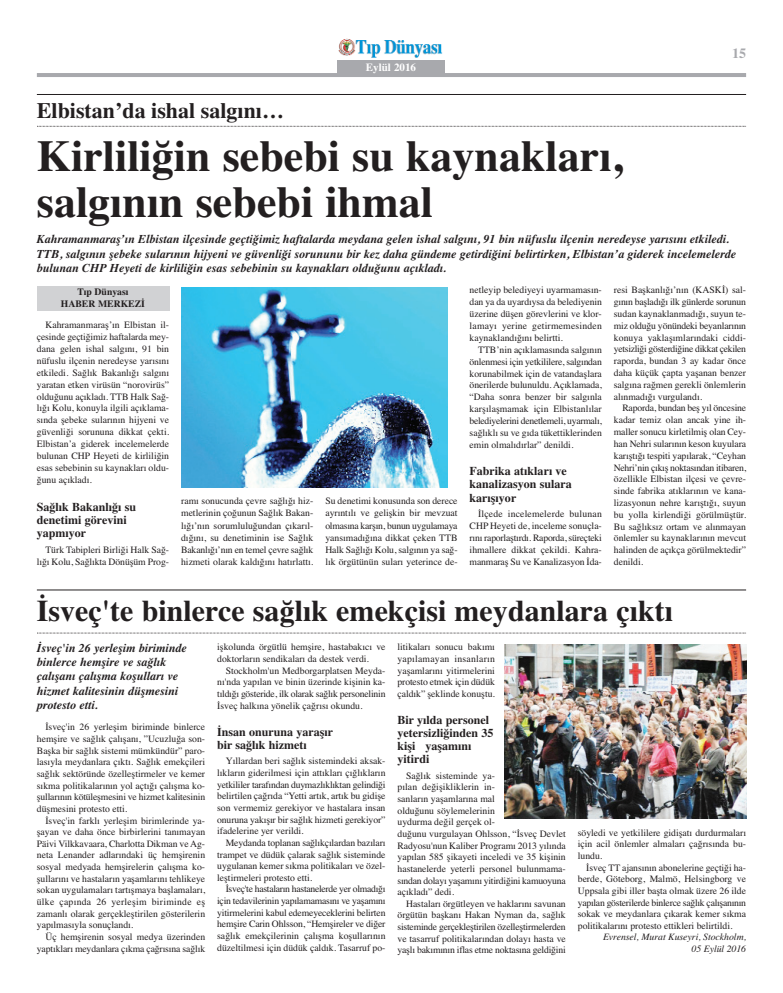
<style>
.page{position:relative;width:783px;height:993px;background:#fff}
.page>*{position:absolute;margin:0;border:0;box-sizing:border-box;transform-origin:0 0}
.t1{font:700 44px/46px "Times";color:#231f20}
.t2{font:700 30px "Times";color:#231f20}
.t3{font:700 22px "Times";color:#231f20}
.t4{font:700 14px "Times";color:#a8a9ad}
.t5{font:italic 700 12px/14px "Times";color:#231f20}
.t6{font:700 12px/13px "Times";color:#231f20}
.t7{font:700 11px "Times";color:#fff}
.t8{font:9.7px/11.6px "Times";color:#231f20;text-align:justify}
.t9{font:italic 9.7px/11.6px "Times";color:#231f20;text-align:right}
.t10{font:700 9.7px/12px "Times";color:#231f20;text-align:center}
</style>
<div class="page">
<hr style="left:37px;top:73px;width:709px;height:4px;background:#a8a9ad">
<div style="left:337px;top:59px;width:107px;height:18px;background:#a8a9ad"></div>
<img style="left:338px;top:38px;width:105px;height:20px">
<div style="left:37px;top:286px;width:132px;height:24px;background:#d1d2d4"></div>
<img style="left:181px;top:287px;width:266px;height:200px">
<hr style="left:37px;top:94px;width:709px;height:1px;background:#231f20">
<svg style="left:37px;top:126px;width:709px;height:1px"></svg>
<hr style="left:37px;top:589px;width:709px;height:1px;background:#231f20">
<svg style="left:37px;top:632px;width:709px;height:1px"></svg>
<img style="left:505px;top:644px;width:241px;height:174px">
<p class="t7" style="left:366px;top:63px;width:52px">Eylül 2016</p>
<h3 class="t3" style="left:37px;top:102px;width:248px">Elbistan’da ishal salgını…</h3>
<h1 class="t1" style="left:37px;top:137px;width:587px">Kirliliğin sebebi su kaynakları, salgının sebebi ihmal</h1>
<h3 class="t4" style="left:732px;top:49px;width:15px">15</h3>
<p class="t5" style="left:37px;top:233px;width:700px;line-height:14.4px">Kahramanmaraş’ın Elbistan ilçesinde geçtiğimiz haftalarda meydana gelen ishal salgını, 91 bin nüfuslu ilçenin neredeyse yarısını etkiledi.<br>TTB, salgının şebeke sularının hijyeni ve güvenliği sorununu bir kez daha gündeme getirdiğini belirtirken, Elbistan’a giderek incelemelerde bulunan CHP Heyeti de kirliliğin esas sebebinin su kaynakları olduğunu açıkladı.</p>
<p class="t10" style="left:61px;top:286px;width:86px">Tıp Dünyası<br>HABER MERKEZİ</p>
<p class="t8" style="left:613px;top:285px;width:134px">resi Başkanlığı’nın (KASKİ) sal&shy;gının başladığı ilk günlerde sorunun sudan kaynaklanmadığı, suyun te&shy;miz olduğu yönündeki beyanlarının konuya yaklaşımlarındaki ciddi&shy;yetsizliği gösterdiğine dikkat çekilen raporda, bundan 3 ay kadar önce daha küçük çapta yaşanan benzer salgına rağmen gerekli önlemlerin alınmadığı vurgulandı.</p>
<p class="t8" style="left:613px;top:403px;width:134px;text-indent:9px">Raporda, bundan beş yıl öncesine kadar temiz olan ancak yine ih&shy;maller sonucu kirletilmiş olan Cey&shy;han Nehri sularının keson kuyulara karıştığı tespiti yapılarak, “Ceyhan Nehri’nin çıkış noktasından itibaren, özellikle Elbistan ilçesi ve çevre&shy;sinde fabrika atıklarının ve kana&shy;lizasyonun nehre karıştığı, suyun bu yolla kirlendiği görülmüştür.<br>Bu sağlıksız ortam ve alınmayan önlemler su kaynaklarının mevcut halinden de açıkça görülmektedir” denildi.</p>
<p class="t8" style="left:469px;top:285px;width:134px;line-height:11.9px">netleyip belediyeyi uyarmamasın&shy;dan ya da uyardıysa da belediyenin üzerine düşen görevlerini ve klor&shy;lamayı yerine getirmemesinden kaynaklandığını belirtti.</p>
<p class="t8" style="left:469px;top:344px;width:134px;line-height:11.9px;text-indent:9px">TTB’nin açıklamasında salgının önlenmesi için yetkililere, salgından korunabilmek için de vatandaşlara önerilerde bulunuldu. Açıklamada, “Daha sonra benzer bir salgınla karşılaşmamak için Elbistanlılar belediyelerini denetlemeli, uyarmalı, sağlıklı su ve gıda tükettiklerinden emin olmalıdırlar” denildi.</p>
<p class="t6" style="left:469px;top:465px;width:103px">Fabrika atıkları ve kanalizasyon sulara karışıyor</p>
<p class="t8" style="left:469px;top:509px;width:134px;line-height:11.9px;text-indent:9px">İlçede incelemelerde bulunan CHP Heyeti de, inceleme sonuçla&shy;rını raporlaştırdı. Raporda, süreçteki ihmallere dikkat çekildi. Kahra&shy;manmaraş Su ve Kanalizasyon İda-</p>
<p class="t8" style="left:37px;top:319px;width:134px;line-height:11.9px;text-indent:9px">Kahramanmaraş’ın Elbistan il&shy;çesinde geçtiğimiz haftalarda mey&shy;dana gelen ishal salgını, 91 bin nüfuslu ilçenin neredeyse yarısını etkiledi. Sağlık Bakanlığı salgını yaratan etken virüsün “norovirüs” olduğunu açıkladı. TTB Halk Sağ&shy;lığı Kolu, konuyla ilgili açıklama&shy;sında şebeke sularının hijyeni ve güvenliği sorununa dikkat çekti.<br>Elbistan’a giderek incelemelerde bulunan CHP Heyeti de kirliliğin esas sebebinin su kaynakları oldu&shy;ğunu açıkladı.</p>
<p class="t6" style="left:37px;top:501px;width:101px;line-height:13.3px">Sağlık Bakanlığı su denetimi görevini yapmıyor</p>
<p class="t8" style="left:37px;top:544px;width:134px;line-height:11.9px;text-align:right">Türk Tabipleri Birliği Halk Sağ&shy;lığı Kolu, Sağlıkta Dönüşüm Prog-</p>
<p class="t8" style="left:181px;top:495px;width:134px;line-height:12.1px">ramı sonucunda çevre sağlığı hiz&shy;metlerinin çoğunun Sağlık Bakan&shy;lığı’nın sorumluluğundan çıkarıl&shy;dığını, su denetiminin ise Sağlık Bakanlığı’nın en temel çevre sağlık hizmeti olarak kaldığını hatırlattı.</p>
<p class="t8" style="left:325px;top:495px;width:134px;line-height:12.1px">Su denetimi konusunda son derece ayrıntılı ve gelişkin bir mevzuat olmasına karşın, bunun uygulamaya yansımadığına dikkat çeken TTB Halk Sağlığı Kolu, salgının ya sağ&shy;lık örgütünün suları yeterince de-</p>
<h2 class="t2" style="left:37px;top:599px;width:637px">İsveç'te binlerce sağlık emekçisi meydanlara çıktı</h2>
<p class="t5" style="left:37px;top:642px;width:151px">İsveç'in 26 yerleşim biriminde binlerce hemşire ve sağlık çalışanı çalışma koşulları ve hizmet kalitesinin düşmesini protesto etti.</p>
<p class="t8" style="left:37px;top:722px;width:170px;text-indent:9px">İsveç'in 26 yerleşim biriminde binlerce hemşire ve sağlık çalışanı, ”Ucuzluğa son-Başka bir sağlık sistemi mümkündür” paro&shy;lasıyla meydanlara çıktı. Sağlık emekçileri sağlık sektöründe özelleştirmeler ve kemer sıkma politikalarının yol açtığı çalışma ko&shy;şullarının kötüleşmesini ve hizmet kalitesinin düşmesini protesto etti.</p>
<p class="t8" style="left:37px;top:815px;width:170px;text-indent:9px">İsveç'in farklı yerleşim birimlerinde ya&shy;şayan ve daha önce birbirlerini tanımayan Päivi Vilkkavaara, Charlotta Dikman ve Ag&shy;neta Lenander adlarındaki üç hemşirenin sosyal medyada hemşirelerin çalışma ko&shy;şullarını ve hastaların yaşamlarını tehlikeye sokan uygulamaları tartışmaya başlamaları, ülke çapında 26 yerleşim biriminde eş zamanlı olarak gerçekleştirilen gösterilerin yapılmasıyla sonuçlandı.</p>
<p class="t8" style="left:37px;top:931px;width:170px;text-align:right">Üç hemşirenin sosyal medya üzerinden yaptıkları meydanlara çıkma çağrısına sağlık</p>
<p class="t8" style="left:217px;top:642px;width:170px">işkolunda örgütlü hemşire, hastabakıcı ve doktorların sendikaları da destek verdi.</p>
<p class="t8" style="left:217px;top:665px;width:170px;text-indent:9px">Stockholm'un Medborgarplatsen Meyda&shy;nı'nda yapılan ve binin üzerinde kişinin ka&shy;tıldığı gösteride, ilk olarak sağlık personelinin İsveç halkına yönelik çağrısı okundu.</p>
<p class="t6" style="left:217px;top:726px;width:117px">İnsan onuruna yaraşır bir sağlık hizmetı</p>
<p class="t8" style="left:217px;top:755px;width:170px;text-indent:9px">Yıllardan beri sağlık sistemindeki aksak&shy;lıkların giderilmesi için attıkları çığlıkların yetkililer tarafından duymazlıklıktan gelindiği belirtilen çağrıda “Yetti artık, artık bu gidişe son vermemiz gerekiyor ve hastalara insan onuruna yakışır bir sağlık hizmeti gerekiyor” ifadelerine yer verildi.</p>
<p class="t8" style="left:217px;top:837px;width:170px;text-indent:9px">Meydanda toplanan sağlıkçılardan bazıları trampet ve düdük çalarak sağlık sisteminde uygulanan kemer sıkma politikaları ve özel&shy;leştirmeleri protesto etti.</p>
<p class="t8" style="left:217px;top:884px;width:170px;text-indent:9px">İsveç'te hastaların hastanelerde yer olmadığı için tedavilerinin yapılamamasını ve yaşamını yitirmelerini kabul edemeyeceklerini belirten hemşire Carin Ohlsson, “Hemşireler ve diğer sağlık emekçilerinin çalışma koşullarının düzeltilmesi için düdük çaldık. Tasarruf po-</p>
<p class="t8" style="left:397px;top:642px;width:99px">litikaları sonucu bakımı yapılamayan insanların yaşamlarını yitirmelerini protesto etmek için düdük çaldık” şeklinde konuştu.</p>
<p class="t6" style="left:397px;top:714px;width:97px">Bir yılda personel yetersizliğinden 35 kişi yaşamını yitirdi</p>
<p class="t8" style="left:397px;top:770px;width:170px;text-align:left;text-indent:9px">Sağlık sisteminde ya-<br>pılan değişikliklerin in-<br>sanların yaşamlarına mal<br>olduğunu söylemelerinin<br>uydurma değil gerçek ol-<br>duğunu vurgulayan Ohlsson, “İsveç Devlet Radyosu'nun Kaliber Programı 2013 yılında yapılan 585 şikayeti inceledi ve 35 kişinin hastanelerde yeterli personel bulunmama&shy;sından dolayı yaşamını yitirdiğini kamuoyuna açıkladı” dedi.</p>
<p class="t8" style="left:397px;top:898px;width:170px;text-indent:9px">Hastaları örgütleyen ve haklarını savunan örgütün başkanı Hakan Nyman da, sağlık sisteminde gerçekleştirilen özelleştirmelerden ve tasarruf politikalarından dolayı hasta ve yaşlı bakımının iflas etme noktasına geldiğini</p>
<p class="t8" style="left:577px;top:827px;width:170px">söyledi ve yetkililere gidişatı durdurmaları için acil önlemler almaları çağrısında bu&shy;lundu.</p>
<p class="t8" style="left:577px;top:862px;width:170px;text-indent:9px">İsveç TT ajansının abonelerine geçtiği ha&shy;berde, Göteborg, Malmö, Helsingborg ve Uppsala gibi iller başta olmak üzere 26 ilde yapılan gösterilerde binlerce sağlık çalışanının sokak ve meydanlara çıkarak kemer sıkma politikalarını protesto ettikleri belirtildi.</p>
<p class="t9" style="left:603px;top:931px;width:144px">Evrensel, Murat Kuseyri, Stockholm,<br>05 Eylül 2016</p>
</div>
